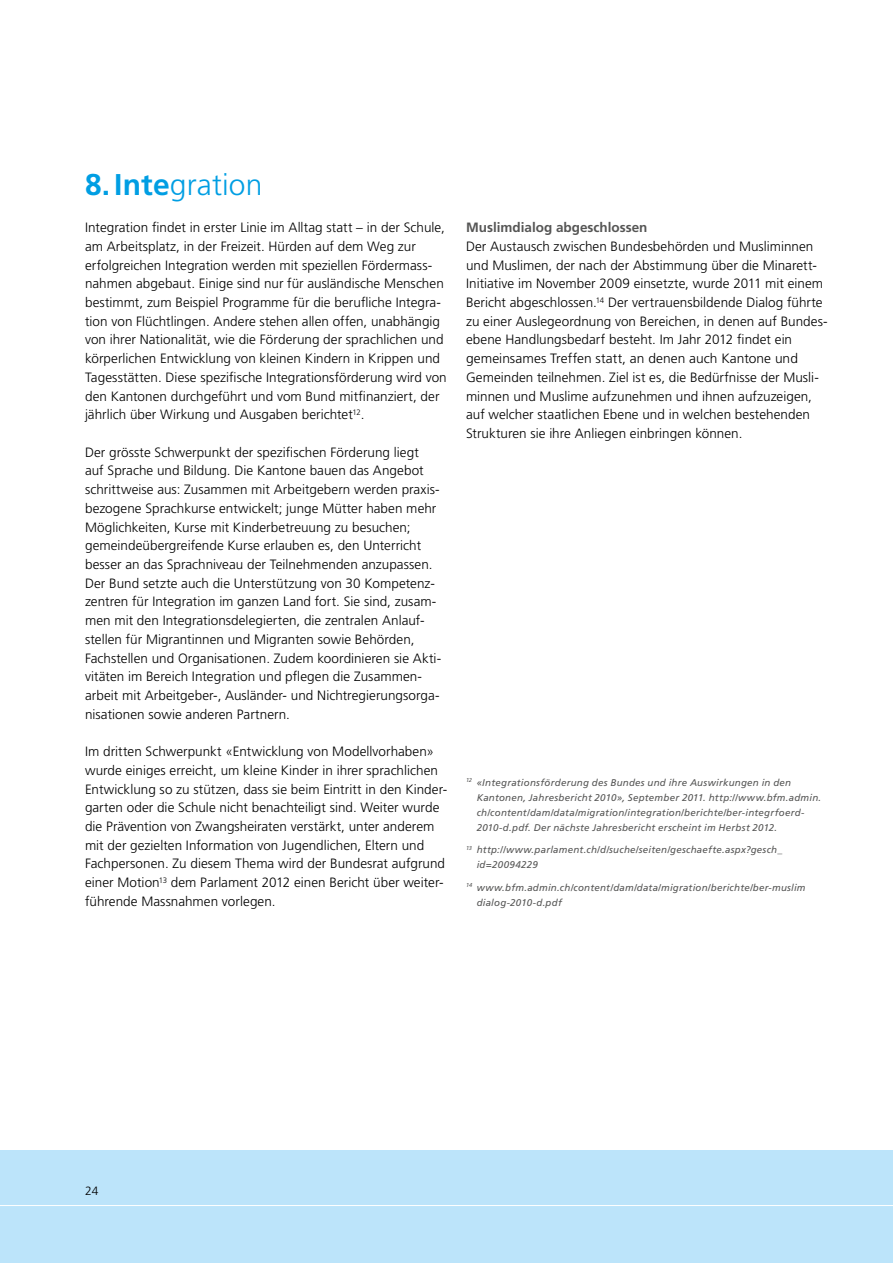
<style>
.page{position:relative;width:893px;height:1263px;background:#fff}
.page>*{position:absolute;margin:0;border:0;box-sizing:border-box;transform-origin:0 0}
.t1{font:300 30px "Frutiger LT Std";letter-spacing:.005em;color:#009ee3}
.t2{font:300 13.5px/18.8px "Frutiger LT Std";letter-spacing:.005em;color:#000}
.t3{font:700 13.5px "Frutiger LT Std";color:#565655}
.t4{font:300 12px "Frutiger LT Std";color:#000}
.t5{font:italic 9.75px/15px "Frutiger LT Std";letter-spacing:.025em;color:#565655}
.s1{font-weight:700}
</style>
<div class="page">
<div style="left:0;top:1150px;width:893px;height:113px;background:#bce4fa"></div>
<hr style="left:892px;top:1150px;width:1px;height:113px;background:#00a7e7">
<hr style="left:0;top:1205px;width:893px;height:1px;background:#fff">
<h1 class="t1" style="left:85px;top:167px;width:179px"><span class="s1">8.Inte</span>gration</h1>
<p class="t2" style="left:85px;top:218px;width:363px">Integration findet in erster Linie im Alltag statt – in der Schule, am Arbeitsplatz, in der Freizeit. Hürden auf dem Weg zur erfolgreichen Integration werden mit speziellen Fördermass&shy;nahmen abgebaut. Einige sind nur für ausländische Menschen bestimmt, zum Beispiel Programme für die berufliche Integra&shy;tion von Flüchtlingen. Andere stehen allen offen, unabhängig von ihrer Nationalität, wie die Förderung der sprachlichen und körperlichen Entwicklung von kleinen Kindern in Krippen und Tagesstätten. Diese spezifische Integrationsförderung wird von den Kantonen durchgeführt und vom Bund mitfinanziert, der jährlich über Wirkung und Ausgaben berichtet<sup>12</sup>.</p>
<p class="t2" style="left:85px;top:443px;width:358px">Der grösste Schwerpunkt der spezifischen Förderung liegt<br>auf Sprache und Bildung. Die Kantone bauen das Angebot schrittweise aus: Zusammen mit Arbeitgebern werden praxis&shy;bezogene Sprachkurse entwickelt; junge Mütter haben mehr Möglichkeiten, Kurse mit Kinderbetreuung zu besuchen; gemeindeübergreifende Kurse erlauben es, den Unterricht besser an das Sprachniveau der Teilnehmenden anzupassen.<br>Der Bund setzte auch die Unterstützung von 30 Kompetenz&shy;zentren für Integration im ganzen Land fort. Sie sind, zusam&shy;men mit den Integrationsdelegierten, die zentralen Anlauf&shy;stellen für Migrantinnen und Migranten sowie Behörden, Fachstellen und Organisationen. Zudem koordinieren sie Akti&shy;vitäten im Bereich Integration und pflegen die Zusammen&shy;arbeit mit Arbeitgeber-, Ausländer- und Nichtregierungsorga&shy;nisationen sowie anderen Partnern.</p>
<p class="t2" style="left:85px;top:742px;width:364px">Im dritten Schwerpunkt «Entwicklung von Modellvorhaben» wurde einiges erreicht, um kleine Kinder in ihrer sprachlichen Entwicklung so zu stützen, dass sie beim Eintritt in den Kinder&shy;garten oder die Schule nicht benachteiligt sind. Weiter wurde die Prävention von Zwangsheiraten verstärkt, unter anderem mit der gezielten Information von Jugendlichen, Eltern und Fachpersonen. Zu diesem Thema wird der Bundesrat aufgrund einer Motion<sup>13</sup> dem Parlament 2012 einen Bericht über weiter&shy;führende Massnahmen vorlegen.</p>
<p class="t3" style="left:466px;top:220px;width:183px">Muslimdialog abgeschlossen</p>
<p class="t2" style="left:466px;top:237px;width:363px">Der Austausch zwischen Bundesbehörden und Musliminnen und Muslimen, der nach der Abstimmung über die Minarett-Initiative im November 2009 einsetzte, wurde 2011 mit einem Bericht abgeschlossen.<sup>14</sup> Der vertrauensbildende Dialog führte zu einer Auslegeordnung von Bereichen, in denen auf Bundes&shy;ebene Handlungsbedarf besteht. Im Jahr 2012 findet ein gemeinsames Treffen statt, an denen auch Kantone und Gemeinden teilnehmen. Ziel ist es, die Bedürfnisse der Musli&shy;minnen und Muslime aufzunehmen und ihnen aufzuzeigen, auf welcher staatlichen Ebene und in welchen bestehenden Strukturen sie ihre Anliegen einbringen können.</p>
<p class="t5" style="left:477px;top:775px;width:346px;text-indent:-11px"><sup>12</sup> «Integrationsförderung des Bundes und ihre Auswirkungen in den Kantonen, Jahresbericht 2010», September 2011. http://www.bfm.admin. ch/content/dam/data/migration/integration/berichte/ber-integrfoerd-2010-d.pdf. Der nächste Jahresbericht erscheint im Herbst 2012.</p>
<p class="t5" style="left:477px;top:842px;width:307px;text-indent:-11px"><sup>13</sup> http://www.parlament.ch/d/suche/seiten/geschaefte.aspx?gesch_ id=20094229</p>
<p class="t5" style="left:477px;top:880px;width:330px;text-indent:-11px"><sup>14</sup> www.bfm.admin.ch/content/dam/data/migration/berichte/ber-muslim dialog-2010-d.pdf</p>
<p class="t4" style="left:85px;top:1184px;width:15px">24</p>
</div>
